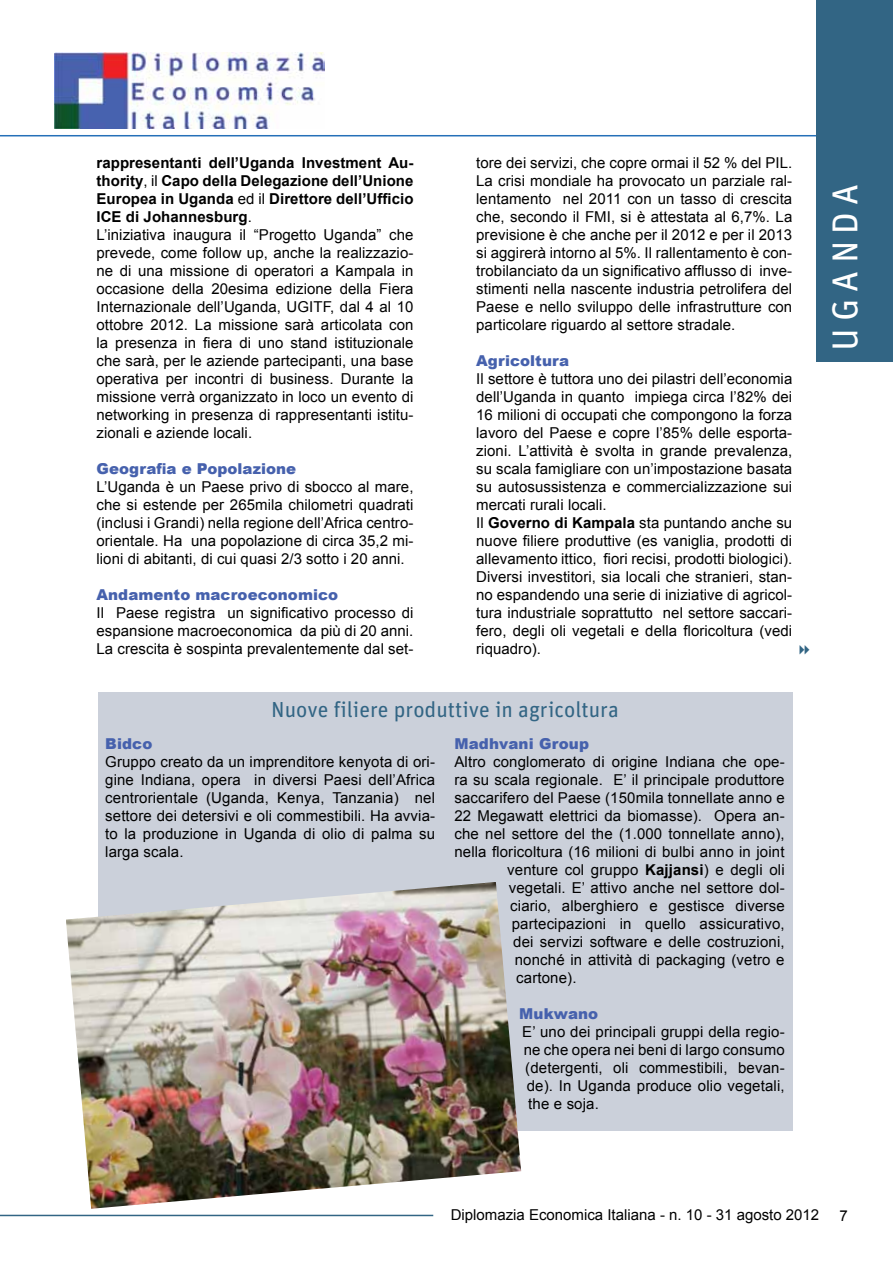
<style>
.page{position:relative;width:893px;height:1263px;background:#fff}
.page>*{position:absolute;margin:0;border:0;box-sizing:border-box;transform-origin:0 0}
.t1{font:36px "Unit";letter-spacing:.2em;color:#fff}
.t2{font:21.75px "Unit";color:#326584}
.t3{font:15px/18px "Arial";letter-spacing:.005em;color:#000;text-align:justify}
.t4{font:900 15px "Arial";letter-spacing:.005em;color:#4661ad}
.s1{font-weight:700}
</style>
<div class="page">
<hr style="left:0;top:135px;width:893px;height:1px;background:#2570b8">
<img style="left:54px;top:53px;width:271px;height:76px">
<div style="left:816px;top:0;width:77px;height:361px;background:#326584"></div>
<hr style="left:0;top:1215px;width:433px;height:1px;background:#326584">
<div style="left:98px;top:693px;width:694px;height:438px;background:#cbd0da"></div>
<img style="left:66px;top:882px;width:455px;height:327px">
<p class="t3" style="left:97px;top:154px;width:319px;text-align:left"><span class="s1">rappresentanti dell’Uganda Investment Au&shy;thority</span>, il <span class="s1">Capo della Delegazione dell’Unione Europea in Uganda</span> ed il <span class="s1">Direttore dell’Ufficio ICE di Johannesburg</span>.<br>L’iniziativa inaugura il “Progetto Uganda” che prevede, come follow up, anche la realizzazio&shy;ne di una missione di operatori a Kampala in occasione della 20esima edizione della Fiera Internazionale dell’Uganda, UGITF, dal 4 al 10 ottobre 2012. La missione sarà articolata con la presenza in fiera di uno stand istituzionale che sarà, per le aziende partecipanti, una base operativa per incontri di business. Durante la missione verrà organizzato in loco un evento di networking in presenza di rappresentanti istitu&shy;zionali e aziende locali.</p>
<p class="t4" style="left:97px;top:461px;width:201px">Geografia e Popolazione</p>
<p class="t3" style="left:97px;top:478px;width:318px">L’Uganda è un Paese privo di sbocco al mare, che si estende per 265mila chilometri quadrati (inclusi i Grandi) nella regione dell’Africa centro&shy;orientale. Ha una popolazione di circa 35,2 mi&shy;lioni di abitanti, di cui quasi 2/3 sotto i 20 anni.</p>
<p class="t4" style="left:97px;top:587px;width:243px">Andamento macroeconomico</p>
<p class="t3" style="left:97px;top:604px;width:318px">Il Paese registra un significativo processo di espansione macroeconomica da più di 20 anni.<br>La crescita è sospinta prevalentemente dal set-</p>
<p class="t3" style="left:476px;top:154px;width:318px">tore dei servizi, che copre ormai il 52 % del PIL.<br>La crisi mondiale ha provocato un parziale ral&shy;lentamento nel 2011 con un tasso di crescita che, secondo il FMI, si è attestata al 6,7%. La previsione è che anche per il 2012 e per il 2013 si aggirerà intorno al 5%. Il rallentamento è con&shy;trobilanciato da un significativo afflusso di inve&shy;stimenti nella nascente industria petrolifera del Paese e nello sviluppo delle infrastrutture con particolare riguardo al settore stradale.</p>
<p class="t4" style="left:476px;top:353px;width:94px">Agricoltura</p>
<p class="t3" style="left:476px;top:370px;width:318px;text-align:left">Il settore è tuttora uno dei pilastri dell’economia dell’Uganda in quanto impiega circa l’82% dei 16 milioni di occupati che compongono la forza lavoro del Paese e copre l’85% delle esporta&shy;zioni. L’attività è svolta in grande prevalenza, su scala famigliare con un’impostazione basata su autosussistenza e commercializzazione sui mercati rurali locali.<br>Il <span class="s1">Governo di Kampala</span> sta puntando anche su nuove filiere produttive (es vaniglia, prodotti di allevamento ittico, fiori recisi, prodotti biologici).<br>Diversi investitori, sia locali che stranieri, stan&shy;no espandendo una serie di iniziative di agricol&shy;tura industriale soprattutto nel settore saccari&shy;fero, degli oli vegetali e della floricoltura (vedi riquadro).</p>
<h2 class="t2" style="left:271px;top:697px;width:349px">Nuove filiere produttive in agricoltura</h2>
<p class="t4" style="left:105px;top:735px;width:49px">Bidco</p>
<p class="t3" style="left:105px;top:753px;width:331px">Gruppo creato da un imprenditore kenyota di ori&shy;gine Indiana, opera in diversi Paesi dell’Africa centrorientale (Uganda, Kenya, Tanzania) nel settore dei detersivi e oli commestibili. Ha avvia&shy;to la produzione in Uganda di olio di palma su larga scala.</p>
<p class="t4" style="left:454px;top:735px;width:136px">Madhvani Group</p>
<p class="t3" style="left:454px;top:753px;width:332px">Altro conglomerato di origine Indiana che ope-</p>
<p class="t3" style="left:454px;top:771px;width:332px">ra su scala regionale. E’ il principale produttore</p>
<p class="t3" style="left:454px;top:789px;width:332px">saccarifero del Paese (150mila tonnellate anno e</p>
<p class="t3" style="left:454px;top:807px;width:332px">22 Megawatt elettrici da biomasse). Opera an-</p>
<p class="t3" style="left:454px;top:825px;width:332px">che nel settore del the (1.000 tonnellate anno),</p>
<p class="t3" style="left:454px;top:843px;width:332px">nella floricoltura (16 milioni di bulbi anno in joint</p>
<p class="t3" style="left:507px;top:861px;width:279px">venture col gruppo <span class="s1">Kajjansi</span>) e degli oli</p>
<p class="t3" style="left:509px;top:879px;width:277px">vegetali. E’ attivo anche nel settore dol-</p>
<p class="t3" style="left:510px;top:897px;width:276px">ciario, alberghiero e gestisce diverse</p>
<p class="t3" style="left:512px;top:915px;width:274px">partecipazioni in quello assicurativo,</p>
<p class="t3" style="left:513px;top:933px;width:273px">dei servizi software e delle costruzioni,</p>
<p class="t3" style="left:515px;top:951px;width:271px">nonché in attività di packaging (vetro e</p>
<p class="t3" style="left:516px;top:969px;width:62px">cartone).</p>
<p class="t4" style="left:519px;top:1005px;width:81px">Mukwano</p>
<p class="t3" style="left:522px;top:1023px;width:264px">E’ uno dei principali gruppi della regio-</p>
<p class="t3" style="left:524px;top:1041px;width:262px">ne che opera nei beni di largo consumo</p>
<p class="t3" style="left:525px;top:1059px;width:261px">(detergenti, oli commestibili, bevan-</p>
<p class="t3" style="left:527px;top:1077px;width:259px">de). In Uganda produce olio vegetali,</p>
<p class="t3" style="left:528px;top:1095px;width:72px">the e soja.</p>
<h1 class="t1" style="left:824px;top:351px;width:168px;rotate:-90deg">UGANDA</h1>
<p class="t3" style="left:451px;top:1205px;width:370px">Diplomazia Economica Italiana - n. 10 - 31 agosto 2012</p>
<p class="t3" style="left:839px;top:1206px;width:10px">7</p>
</div>
